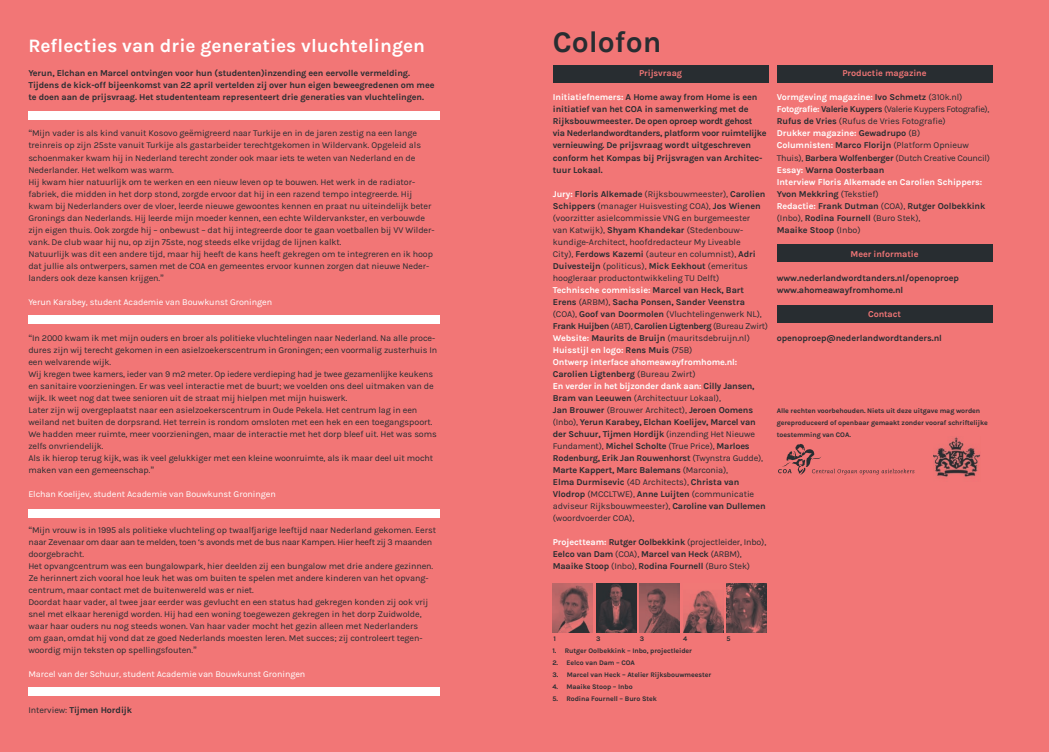
<style>
.page{position:relative;width:1049px;height:752px;background:#fff}
.page>*{position:absolute;margin:0;border:0;box-sizing:border-box;transform-origin:0 0}
.t1{font:700 30px "Karla";color:#282d31}
.t2{font:700 19px "Karla";color:#fff}
.t3{font:9px/12px "Karla";letter-spacing:-.01em;color:#282d31}
.t4{font:700 9px/12px "Karla";letter-spacing:-.01em;color:#282d31}
.t5{font:9px "Karla";letter-spacing:-.01em;color:#fff}
.t6{font:700 9px "Karla";letter-spacing:-.01em;color:#f27676}
.t7{font:700 7px/12px "Karla";letter-spacing:-.01em;color:#282d31}
.s1{font-family:"Helvetica Neue"}
.s2{font-weight:400}
.s3{color:#fff}
.s4{font-weight:700;color:#fff}
.s5{font-weight:700}
</style>
<div class="page">
<div style="left:0;top:0;width:524px;height:751px;background:#f27676"></div>
<div style="left:28px;top:111px;width:411px;height:9px;background:#fff"></div>
<div style="left:28px;top:315px;width:411px;height:9px;background:#fff"></div>
<div style="left:28px;top:509px;width:411px;height:8px;background:#fff"></div>
<div style="left:28px;top:686px;width:411px;height:9px;background:#fff"></div>
<div style="left:524px;top:0;width:525px;height:751px;background:#f27676"></div>
<svg style="left:778px;top:443px;width:136px;height:31px"></svg>
<div style="left:553px;top:65px;width:215px;height:17px;background:#282d31"></div>
<div style="left:777px;top:65px;width:215px;height:17px;background:#282d31"></div>
<div style="left:777px;top:244px;width:215px;height:17px;background:#282d31"></div>
<div style="left:777px;top:305px;width:215px;height:17px;background:#282d31"></div>
<img style="left:553px;top:583px;width:40px;height:49px">
<img style="left:596px;top:583px;width:40px;height:49px">
<img style="left:727px;top:583px;width:40px;height:49px">
<img style="left:683px;top:590px;width:40px;height:42px">
<svg style="left:679px;top:583px;width:1px;height:49px"></svg>
<img style="left:640px;top:583px;width:39px;height:49px">
<img style="left:933px;top:437px;width:47px;height:40px">
<h2 class="t2" style="left:28px;top:35px;width:398px">Reflecties van drie generaties vluchtelingen</h2>
<p class="t4" style="left:28px;top:67px;width:408px">Yerun, Elchan en Marcel ontvingen voor hun (studenten)inzending een eervolle vermelding.<br>Tijdens de kick-off bijeenkomst van 22 april vertelden zij over hun eigen beweegredenen om mee te doen aan de prijsvraag. Het studententeam representeert drie generaties van vluchtelingen.</p>
<p class="t3" style="left:28px;top:127px;width:408px"><span class="s1">“</span>Mijn vader is als kind vanuit Kosovo geëmigreerd naar Turkije en in de jaren zestig na een lange treinreis op zijn 25ste vanuit Turkije als gastarbeider terechtgekomen in Wildervank. Opgeleid als schoenmaker kwam hij in Nederland terecht zonder ook maar iets te weten van Nederland en de Nederlander. Het welkom was warm.<br>Hij kwam hier natuurlijk om te werken en een nieuw leven op te bouwen. Het werk in de radiator&shy;fabriek, die midden in het dorp stond, zorgde ervoor dat hij in een razend tempo integreerde. Hij kwam bij Nederlanders over de vloer, leerde nieuwe gewoontes kennen en praat nu uiteindelijk beter Gronings dan Nederlands. Hij leerde mijn moeder kennen, een echte Wildervankster, en verbouwde zijn eigen thuis. Ook zorgde hij – onbewust – dat hij integreerde door te gaan voetballen bij VV Wilder&shy;vank. De club waar hij nu, op zijn 75ste, nog steeds elke vrijdag de lijnen kalkt.<br>Natuurlijk was dit een andere tijd, maar hij heeft de kans heeft gekregen om te integreren en ik hoop dat jullie als ontwerpers, samen met de COA en gemeentes ervoor kunnen zorgen dat nieuwe Neder&shy;landers ook deze kansen krijgen.<span class="s1">”</span></p>
<p class="t5" style="left:28px;top:296px;width:245px">Yerun Karabey, student Academie van Bouwkunst Groningen</p>
<p class="t3" style="left:28px;top:331px;width:410px"><span class="s1">“</span>In 2000 kwam ik met mijn ouders en broer als politieke vluchtelingen naar Nederland. Na alle proce&shy;dures zijn wij terecht gekomen in een asielzoekerscentrum in Groningen; een voormalig zusterhuis In een welvarende wijk.<br>Wij kregen twee kamers, ieder van 9 m2 meter. Op iedere verdieping had je twee gezamenlijke keukens en sanitaire voorzieningen. Er was veel interactie met de buurt; we voelden ons deel uitmaken van de wijk. Ik weet nog dat twee senioren uit de straat mij hielpen met mijn huiswerk.<br>Later zijn wij overgeplaatst naar een asielzoekerscentrum in Oude Pekela. Het centrum lag in een weiland net buiten de dorpsrand. Het terrein is rondom omsloten met een hek en een toegangspoort.<br>We hadden meer ruimte, meer voorzieningen, maar de interactie met het dorp bleef uit. Het was soms zelfs onvriendelijk.<br>Als ik hierop terug kijk, was ik veel gelukkiger met een kleine woonruimte, als ik maar deel uit mocht maken van een gemeenschap.<span class="s1">”</span></p>
<p class="t5" style="left:28px;top:488px;width:249px">Elchan Koelijev, student Academie van Bouwkunst Groningen</p>
<p class="t3" style="left:28px;top:523px;width:409px"><span class="s1">“</span>Mijn vrouw is in 1995 als politieke vluchteling op twaalfjarige leeftijd naar Nederland gekomen. Eerst naar Zevenaar om daar aan te melden, toen ‘s avonds met de bus naar Kampen. Hier heeft zij 3 maanden doorgebracht.<br>Het opvangcentrum was een bungalowpark, hier deelden zij een bungalow met drie andere gezinnen.<br>Ze herinnert zich vooral hoe leuk het was om buiten te spelen met andere kinderen van het opvang&shy;centrum, maar contact met de buitenwereld was er niet.<br>Doordat haar vader, al twee jaar eerder was gevlucht en een status had gekregen konden zij ook vrij snel met elkaar herenigd worden. Hij had een woning toegewezen gekregen in het dorp Zuidwolde, waar haar ouders nu nog steeds wonen. Van haar vader mocht het gezin alleen met Nederlanders<br>om gaan, omdat hij vond dat ze goed Nederlands moesten leren. Met succes; zij controleert tegen&shy;woordig mijn teksten op spellingsfouten.<span class="s1">”</span></p>
<p class="t5" style="left:28px;top:668px;width:278px">Marcel van der Schuur, student Academie van Bouwkunst Groningen</p>
<p class="t4" style="left:28px;top:703px;width:105px"><span class="s2">Interview:</span> Tijmen Hordijk</p>
<h1 class="t1" style="left:553px;top:25px;width:110px">Colofon</h1>
<p class="t6" style="left:639px;top:68px;width:45px">Prijsvraag</p>
<p class="t4" style="left:553px;top:91px;width:215px"><span class="s3">Initiatiefnemers:</span> A Home away from Home is een initiatief van het COA in samenwerking met de Rijksbouwmeester. De open oproep wordt gehost via Nederlandwordtanders, platform voor ruimtelijke vernieuwing. De prijsvraag wordt uitgeschreven conform het Kompas bij Prijsvragen van Architec&shy;tuur Lokaal.</p>
<p class="t3" style="left:553px;top:187px;width:217px"><span class="s4">Jury:</span> <span class="s5">Floris Alkemade</span> (Rijksbouwmeester), <span class="s5">Carolien Schippers</span> (manager Huisvesting COA), <span class="s5">Jos Wienen </span>(voorzitter asielcommissie VNG en burgemeester<br>van Katwijk), <span class="s5">Shyam Khandekar</span> (Stedenbouw&shy;kundige-Architect, hoofdredacteur My Liveable<br>City), <span class="s5">Ferdows Kazemi</span> (auteur en columnist), <span class="s5">Adri Duivesteijn</span> (politicus), <span class="s5">Mick Eekhout</span> (emeritus hoogleraar productontwikkeling TU Delft)<br><span class="s4">Technische commissie:</span> <span class="s5">Marcel van Heck, Bart Erens</span> (ARBM), <span class="s5">Sacha Ponsen, Sander Veenstra </span>(COA), <span class="s5">Goof van Doormolen</span> (Vluchtelingenwerk NL), <span class="s5">Frank Huijben</span> (ABT), <span class="s5">Carolien Ligtenberg</span> (Bureau Zwirt)<br><span class="s4">Website:</span> <span class="s5">Maurits de Bruijn</span> (mauritsdebruijn.nl)<br><span class="s4">Huisstijl en logo:</span> <span class="s5">Rens Muis</span> (75B)<br><span class="s4">Ontwerp interface ahomeawayfromhome.nl:<br></span><span class="s5">Carolien Ligtenberg</span> (Bureau Zwirt)<br><span class="s4">En verder in het bijzonder dank aan:</span> <span class="s5">Cilly Jansen, Bram van Leeuwen</span> (Architectuur Lokaal),<br><span class="s5">Jan Brouwer</span> (Brouwer Architect), <span class="s5">Jeroen Oomens </span>(Inbo), <span class="s5">Yerun Karabey, Elchan Koelijev, Marcel van der Schuur, Tijmen Hordijk</span> (inzending Het Nieuwe Fundament), <span class="s5">Michel Scholte</span> (True Price), <span class="s5">Marloes Rodenburg, Erik Jan Rouwenhorst</span> (Twynstra Gudde), <span class="s5">Marte Kappert, Marc Balemans</span> (Marconia),<br><span class="s5">Elma Durmisevic</span> (4D Architects), <span class="s5">Christa van Vlodrop</span> (MCCLTWE), <span class="s5">Anne Luijten</span> (communicatie adviseur Rijksbouwmeester), <span class="s5">Caroline van Dullemen </span>(woordvoerder COA),</p>
<p class="t4" style="left:553px;top:535px;width:215px"><span class="s3">Projectteam:</span> Rutger Oolbekkink <span class="s2">(projectleider, Inbo),<br></span>Eelco van Dam <span class="s2">(COA),</span> Marcel van Heck <span class="s2">(ARBM),<br></span>Maaike Stoop <span class="s2">(Inbo),</span> Rodina Fournell <span class="s2">(Buro Stek)</span></p>
<p class="t6" style="left:842px;top:68px;width:86px">Productie magazine</p>
<p class="t4" style="left:777px;top:91px;width:215px"><span class="s3">Vormgeving magazine:</span> Ivo Schmetz <span class="s2">(310k.nl)<br></span><span class="s3">Fotografie:</span> Valerie Kuypers <span class="s2">(Valerie Kuypers Fotografie), </span>Rufus de Vries <span class="s2">(Rufus de Vries Fotografie)<br></span><span class="s3">Drukker magazine:</span> Gewadrupo <span class="s2">(B)<br></span><span class="s3">Columnisten:</span> Marco Florijn <span class="s2">(Platform Opnieuw Thuis),</span> Barbera Wolfenberger <span class="s2">(Dutch Creative Council)<br></span><span class="s3">Essay:</span> Warna Oosterbaan<br><span class="s3">Interview Floris Alkemade en Carolien Schippers:<br></span>Yvon Mekkring <span class="s2">(Tekstief)<br></span><span class="s3">Redactie:</span> Frank Dutman <span class="s2">(COA),</span> Rutger Oolbekkink <span class="s2">(Inbo),</span> Rodina Fournell <span class="s2">(Buro Stek),<br></span>Maaike Stoop <span class="s2">(Inbo)</span></p>
<p class="t6" style="left:850px;top:248px;width:69px">Meer informatie</p>
<p class="t4" style="left:777px;top:271px;width:184px">www.nederlandwordtanders.nl/openoproep www.ahomeawayfromhome.nl</p>
<p class="t6" style="left:868px;top:308px;width:35px">Contact</p>
<p class="t4" style="left:777px;top:331px;width:167px">openoproep@nederlandwordtanders.nl</p>
<p class="t7" style="left:777px;top:404px;width:212px">Alle rechten voorbehouden. Niets uit deze uitgave mag worden gereproduceerd of openbaar gemaakt zonder vooraf schriftelijke toestemming van COA.</p>
<p class="t7" style="left:553px;top:632px;width:4px">1</p>
<p class="t7" style="left:596px;top:632px;width:6px">3</p>
<p class="t7" style="left:640px;top:632px;width:6px">3</p>
<p class="t7" style="left:683px;top:632px;width:6px">4</p>
<p class="t7" style="left:727px;top:632px;width:6px">5</p>
<p class="t7" style="left:552px;top:644px;width:141px">1. Rutger Oolbekkink – Inbo, projectleider</p>
<p class="t7" style="left:552px;top:656px;width:84px">2. Eelco van Dam – COA</p>
<p class="t7" style="left:552px;top:668px;width:160px">3. Marcel van Heck – Atelier Rijksbouwmeester</p>
<p class="t7" style="left:552px;top:680px;width:82px">4. Maaike Stoop – Inbo</p>
<p class="t7" style="left:552px;top:692px;width:106px">5. Rodina Fournell – Buro Stek</p>
</div>
